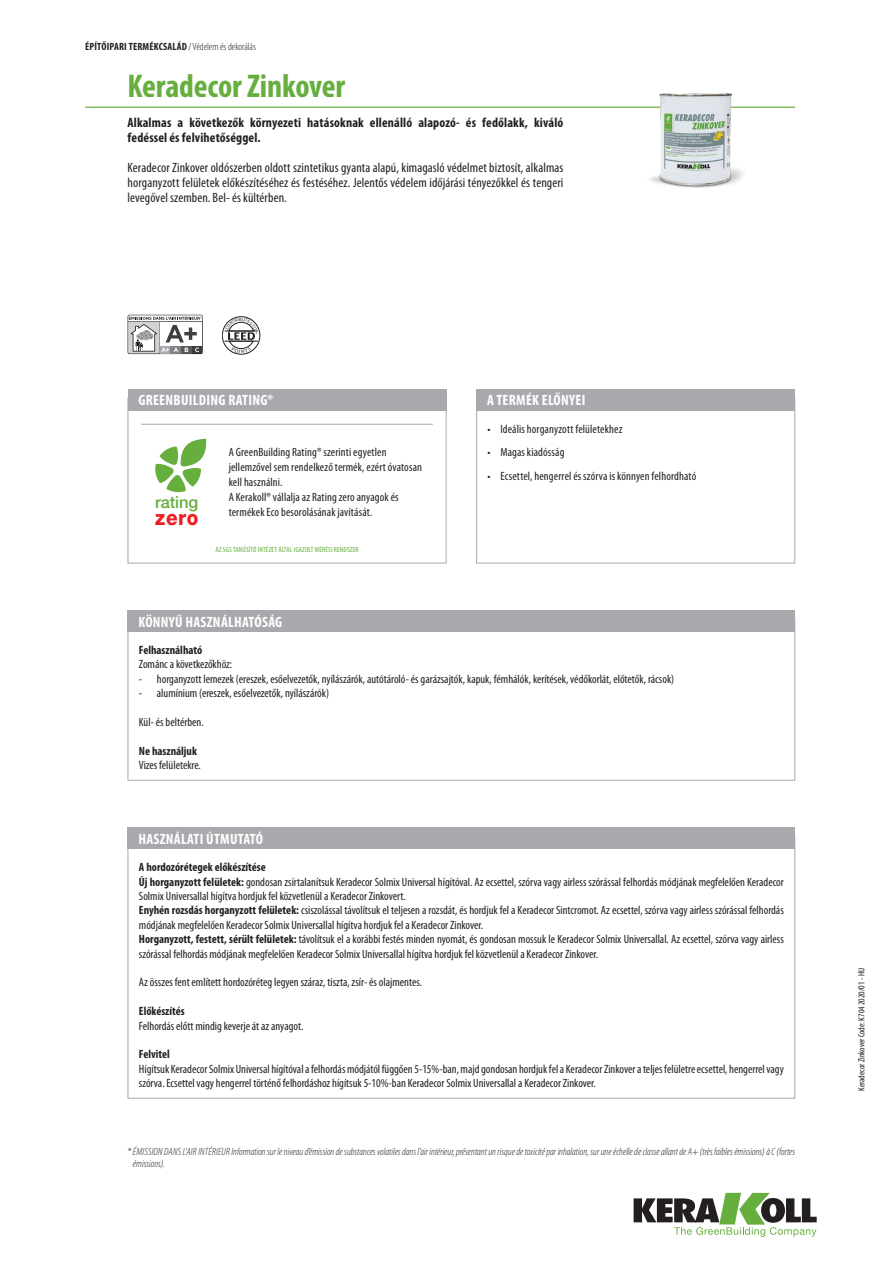
<style>
.page{position:relative;width:893px;height:1263px;background:#fff}
.page>*{position:absolute;margin:0;border:0;box-sizing:border-box;transform-origin:0 0}
.notag_nome_prodotto{font:700 condensed 33px "Myriad Pro";letter-spacing:-.005em;color:#66ae3d}
.testo_box{font:800 21px "Helvetica Neue LT Std";color:#ee1d23;scale:.9 1}
.t1{font:500 16.5px "Helvetica Neue LT Std";letter-spacing:-.01em;color:#66ae3d}
.titolo_box{font:700 condensed 15px "Myriad Pro";letter-spacing:.02em;color:#fff}
.descr_prod_2{font:condensed 13.5px/15px "Myriad Pro";letter-spacing:.005em;color:#231f20;text-align:justify}
.descr_prod_1{font:700 condensed 13.5px/15px "Myriad Pro";letter-spacing:.01em;color:#231f20}
.eco_testo_box{font:condensed 12px/14.4px "Myriad Pro";color:#231f20}
.eco_bold_interno_box{font:condensed 12px/14.4px "Myriad Pro";color:#231f20}
.eco_elenco_puntato_b{font:condensed 12px "Myriad Pro";color:#231f20}
.plus_prod_small{font:condensed 12px/15px "Myriad Pro";letter-spacing:.01em;color:#231f20}
.eco_bold_interno_box-2{font:700 condensed 12px "Myriad Pro";color:#231f20}
.notag_testo_VOC{font:italic 300 condensed 10.5px/12px "Myriad Pro";color:#231f20}
.titoli_sezioni{font:700 condensed 10.5px "Myriad Pro";letter-spacing:.02em;color:#231f20}
.notag_eco_codice_sc{font:condensed 9px "Myriad Pro";color:#231f20}
.attestato_sgs{font:condensed 7.5px "Myriad Pro";letter-spacing:.02em;color:#66ae3d}
.s1{font-weight:300}
.s2{font-weight:700}
</style>
<div class="page">
<svg style="left:634px;top:1193px;width:183px;height:44px"></svg>
<hr style="left:85px;top:107px;width:710px;height:1px;background:#66ae3d">
<div style="left:476px;top:398px;width:319px;height:165px;border:1px solid #a8a9ad"></div>
<div style="left:476px;top:389px;width:319px;height:21px;background:#a8a9ad"></div>
<div style="left:128px;top:610px;width:667px;height:21px;background:#a8a9ad"></div>
<div style="left:128px;top:827px;width:667px;height:22px;background:#a8a9ad"></div>
<img style="left:642px;top:93px;width:108px;height:95px">
<div style="left:128px;top:398px;width:318px;height:165px;border:1px solid #a8a9ad"></div>
<div style="left:128px;top:389px;width:318px;height:21px;background:#a8a9ad"></div>
<div style="left:222px;top:316px;width:38px;height:38px;border:1px solid #231f20;border-radius:50%"></div>
<hr style="left:224px;top:341px;width:34px;height:1px;background:#231f20">
<hr style="left:225px;top:331px;width:33px;height:1px;background:#231f20">
<svg style="left:128px;top:315px;width:75px;height:39px"></svg>
<svg style="left:128px;top:315px;width:74px;height:38px"></svg>
<hr style="left:141px;top:424px;width:79px;height:1px;background:#a8a9ad">
<hr style="left:220px;top:424px;width:213px;height:1px;background:#a8a9ad">
<svg style="left:155px;top:439px;width:52px;height:54px"></svg>
<svg style="left:225px;top:318px;width:32px;height:35px"></svg>
<p class="titoli_sezioni" style="left:85px;top:41px;width:172px">ÉPÍTŐIPARI TERMÉKCSALÁD <span class="s1">/ Védelem és dekorálás</span></p>
<p class="notag_nome_prodotto" style="left:128px;top:68px;width:219px">Keradecor Zinkover</p>
<p class="descr_prod_1" style="left:128px;top:115px;width:437px">Alkalmas a következők környezeti hatásoknak ellenálló alapozó- és fedőlakk, kiváló fedéssel és felvihetőséggel.</p>
<p class="descr_prod_2" style="left:128px;top:160px;width:437px">Keradecor Zinkover oldószerben oldott szintetikus gyanta alapú, kimagasló védelmet biztosít, alkalmas horganyzott felületek előkészítéséhez és festéséhez. Jelentős védelem időjárási tényezőkkel és tengeri levegővel szemben. Bel- és kültérben.</p>
<p class="titolo_box" style="left:138px;top:392px;width:136px">GREENBUILDING RATING®</p>
<p class="t1" style="left:155px;top:492px;width:45px">rating</p>
<p class="testo_box" style="left:155px;top:505px;width:49px">zero</p>
<p class="plus_prod_small" style="left:229px;top:445px;width:195px">A GreenBuilding Rating® szerinti egyetlen jellemzővel sem rendelkező termék, ezért óvatosan kell használni.</p>
<p class="plus_prod_small" style="left:229px;top:490px;width:172px">A Kerakoll® vállalja az Rating zero anyagok és termékek Eco besorolásának javítását.</p>
<p class="attestato_sgs" style="left:215px;top:545px;width:145px">AZ SGS TANÚSÍTÓ INTÉZET ÁLTAL IGAZOLT MÉRÉSI RENDSZER</p>
<p class="titolo_box" style="left:138px;top:613px;width:146px">KÖNNYŰ HASZNÁLHATÓSÁG</p>
<p class="titolo_box" style="left:487px;top:392px;width:100px">A TERMÉK ELŐNYEI</p>
<p class="eco_testo_box" style="left:488px;top:422px;width:136px">• Ideális horganyzott felületekhez</p>
<p class="eco_testo_box" style="left:488px;top:445px;width:78px">• Magas kiadósság</p>
<p class="eco_testo_box" style="left:488px;top:469px;width:210px">• Ecsettel, hengerrel és szórva is könnyen felhordható</p>
<p class="eco_bold_interno_box-2" style="left:139px;top:643px;width:65px">Felhasználható</p>
<p class="eco_elenco_puntato_b" style="left:139px;top:658px;width:95px">Zománc a következőkhöz:</p>
<p class="eco_elenco_puntato_b" style="left:139px;top:672px;width:537px">- horganyzott lemezek (ereszek, esőelvezetők, nyílászárók, autótároló- és garázsajtók, kapuk, fémhálók, kerítések, védőkorlát, előtetők, rácsok)</p>
<p class="eco_elenco_puntato_b" style="left:139px;top:687px;width:192px">- alumínium (ereszek, esőelvezetők, nyílászárók)</p>
<p class="eco_testo_box" style="left:139px;top:715px;width:66px">Kül- és beltérben.</p>
<p class="eco_bold_interno_box-2" style="left:139px;top:744px;width:60px">Ne használjuk</p>
<p class="eco_testo_box" style="left:139px;top:758px;width:63px">Vizes felületekre.</p>
<p class="titolo_box" style="left:138px;top:830px;width:126px">HASZNÁLATI ÚTMUTATÓ</p>
<p class="eco_bold_interno_box-2" style="left:139px;top:860px;width:128px">A hordozórétegek előkészítése</p>
<p class="eco_bold_interno_box" style="left:139px;top:875px;width:646px"><span class="s2">Új horganyzott felületek:</span> gondosan zsírtalanítsuk Keradecor Solmix Universal hígítóval. Az ecsettel, szórva vagy airless szórással felhordás módjának megfelelően Keradecor<br>Solmix Universallal hígítva hordjuk fel közvetlenül a Keradecor Zinkovert.</p>
<p class="eco_testo_box" style="left:139px;top:903px;width:646px"><span class="s2">Enyhén rozsdás horganyzott felületek:</span> csiszolással távolítsuk el teljesen a rozsdát, és hordjuk fel a Keradecor Sintcromot. Az ecsettel, szórva vagy airless szórással felhordás módjának megfelelően Keradecor Solmix Universallal hígítva hordjuk fel a Keradecor Zinkover.</p>
<p class="eco_testo_box" style="left:139px;top:932px;width:646px"><span class="s2">Horganyzott, festett, sérült felületek:</span> távolítsuk el a korábbi festés minden nyomát, és gondosan mossuk le Keradecor Solmix Universallal. Az ecsettel, szórva vagy airless szórással felhordás módjának megfelelően Keradecor Solmix Universallal hígítva hordjuk fel közvetlenül a Keradecor Zinkover.</p>
<p class="eco_testo_box" style="left:139px;top:975px;width:285px">Az összes fent említett hordozóréteg legyen száraz, tiszta, zsír- és olajmentes.</p>
<p class="eco_bold_interno_box-2" style="left:139px;top:1004px;width:47px">Előkészítés</p>
<p class="eco_testo_box" style="left:139px;top:1019px;width:166px">Felhordás előtt mindig keverje át az anyagot.</p>
<p class="eco_bold_interno_box-2" style="left:139px;top:1048px;width:32px">Felvitel</p>
<p class="eco_testo_box" style="left:139px;top:1062px;width:646px">Hígítsuk Keradecor Solmix Universal hígítóval a felhordás módjától függően 5-15%-ban, majd gondosan hordjuk fel a Keradecor Zinkover a teljes felületre ecsettel, hengerrel vagy szórva. Ecsettel vagy hengerrel történő felhordáshoz hígítsuk 5-10%-ban Keradecor Solmix Universallal a Keradecor Zinkover.</p>
<p class="notag_testo_VOC" style="left:133px;top:1146px;width:664px;text-indent:-5px">* ÉMISSION DANS L’AIR INTÉRIEUR Information sur le niveau d’émission de substances volatiles dans l’air intérieur, présentant un risque de toxicité par inhalation, sur une échelle de classe allant de A+ (très faibles émissions) à C (fortes émissions).</p>
<p class="notag_eco_codice_sc" style="left:856px;top:1091px;width:124px;rotate:-90deg">Keradecor Zinkover Code: K704 2020/01 - HU</p>
</div>
